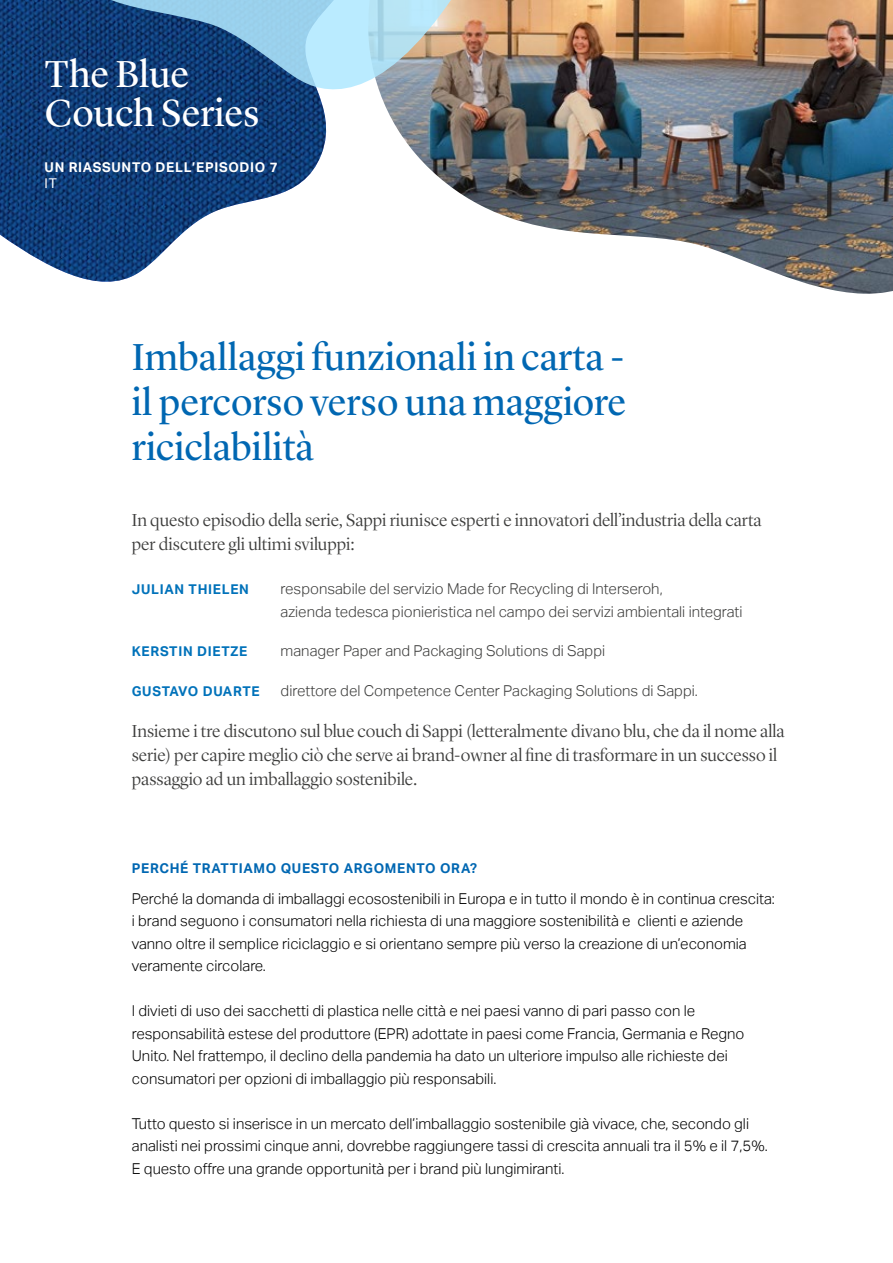
<style>
.page{position:relative;width:893px;height:1263px;background:#fff}
.page>*{position:absolute;margin:0;border:0;box-sizing:border-box;transform-origin:0 0}
.t1{font:39px/45px "Lyon Display";color:#0067b2;text-align:justify}
.t2{font:39px/39px "Lyon Display";letter-spacing:-.005em;color:#fff}
.t3{font:300 18px/24px "Lyon Display";color:#3c3c3b}
.t4{font:300 15px/22.5px "Aktiv Grotesk";color:#000}
.t5{font:300 15px/22.5px "Aktiv Grotesk";color:#3c3c3b}
.t6{font:700 13.5px "Aktiv Grotesk";letter-spacing:.05em;color:#0072ba}
.t7{font:700 13.5px "Aktiv Grotesk";letter-spacing:.05em;color:#0067b2}
.t8{font:700 13.5px "Aktiv Grotesk";letter-spacing:.05em;color:#fff}
.t9{font:13.5px "Aktiv Grotesk";color:#fff}
</style>
<div class="page">
<img style="left:410px;top:0;width:483px;height:294px">
<img style="left:0;top:0;width:327px;height:282px">
<svg style="left:53px;top:0;width:438px;height:116px;background:#6384a3"></svg>
<h1 class="t2" style="left:45px;top:51px;width:216px">The Blue<br>Couch Series</h1>
<p class="t8" style="left:45px;top:159px;width:235px">UN RIASSUNTO DELL’EPISODIO 7</p>
<p class="t9" style="left:45px;top:176px;width:14px">IT</p>
<h1 class="t1" style="left:132px;top:331px;width:496px">Imballaggi funzionali in carta - il percorso verso una maggiore riciclabilità</h1>
<p class="t3" style="left:132px;top:507px;width:631px">In questo episodio della serie, Sappi riunisce esperti e innovatori dell’industria della carta per discutere gli ultimi sviluppi:</p>
<p class="t6" style="left:132px;top:582px;width:119px">JULIAN THIELEN</p>
<p class="t5" style="left:281px;top:578px;width:463px">responsabile del servizio Made for Recycling di Interseroh,<br>azienda tedesca pionieristica nel campo dei servizi ambientali integrati</p>
<p class="t6" style="left:132px;top:644px;width:117px">KERSTIN DIETZE</p>
<p class="t5" style="left:281px;top:640px;width:326px">manager Paper and Packaging Solutions di Sappi</p>
<p class="t6" style="left:132px;top:683px;width:129px">GUSTAVO DUARTE</p>
<p class="t5" style="left:281px;top:679px;width:419px">direttore del Competence Center Packaging Solutions di Sappi.</p>
<p class="t3" style="left:132px;top:717px;width:654px">Insieme i tre discutono sul blue couch di Sappi (letteralmente divano blu, che da il nome alla serie) per capire meglio ciò che serve ai brand-owner al fine di trasformare in un successo il passaggio ad un imballaggio sostenibile.</p>
<p class="t7" style="left:132px;top:860px;width:347px">PERCHÉ TRATTIAMO QUESTO ARGOMENTO ORA?</p>
<p class="t4" style="left:132px;top:887px;width:645px">Perché la domanda di imballaggi ecosostenibili in Europa e in tutto il mondo è in continua crescita: i brand seguono i consumatori nella richiesta di una maggiore sostenibilità e clienti e aziende vanno oltre il semplice riciclaggio e si orientano sempre più verso la creazione di un’economia veramente circolare.</p>
<p class="t4" style="left:132px;top:1000px;width:614px">I divieti di uso dei sacchetti di plastica nelle città e nei paesi vanno di pari passo con le responsabilità estese del produttore (EPR) adottate in paesi come Francia, Germania e Regno Unito. Nel frattempo, il declino della pandemia ha dato un ulteriore impulso alle richieste dei consumatori per opzioni di imballaggio più responsabili.</p>
<p class="t4" style="left:132px;top:1112px;width:637px">Tutto questo si inserisce in un mercato dell’imballaggio sostenibile già vivace, che, secondo gli analisti nei prossimi cinque anni, dovrebbe raggiungere tassi di crescita annuali tra il 5% e il 7,5%.<br>E questo offre una grande opportunità per i brand più lungimiranti.</p>
</div>
